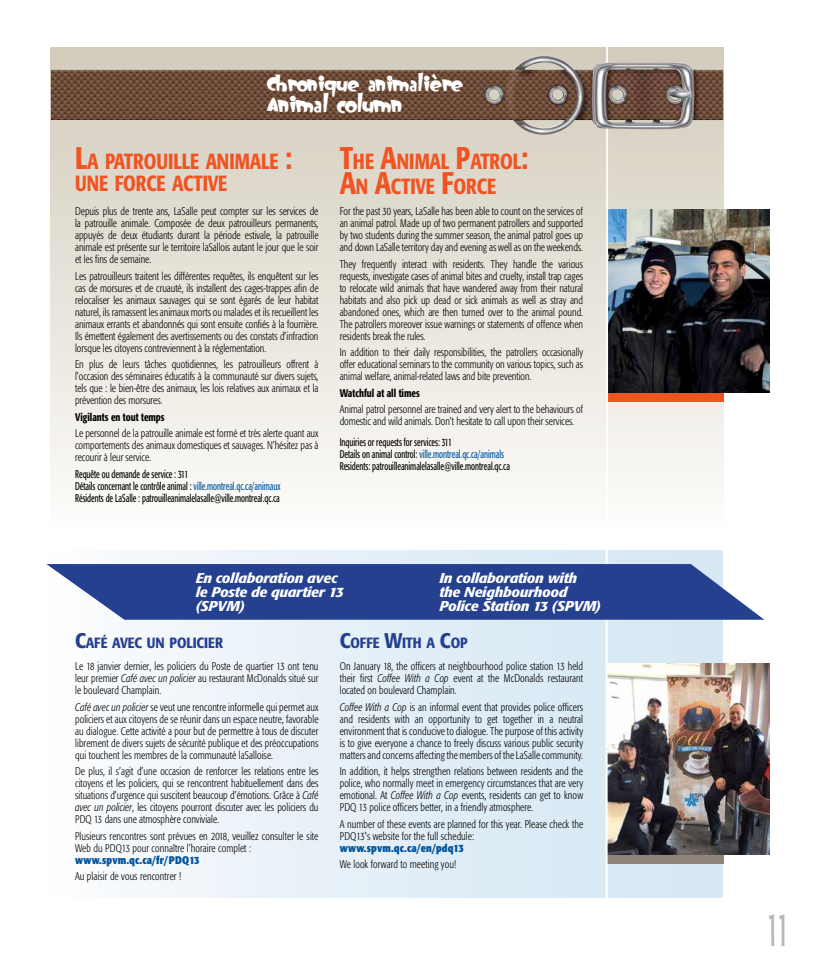
<style>
.page{position:relative;width:819px;height:972px;background:#fff}
.page>*{position:absolute;margin:0;border:0;box-sizing:border-box;transform-origin:0 0}
.t1{font:condensed 48px "Formata";color:#b6b8ba;scale:.56 1}
.t2{font:500 condensed 21.7px/22px "Formata";letter-spacing:-.005em;color:#f05423;scale:.91 1}
.t3{font:20px "Oogie Boogie";color:#fff}
.t4{font:19px "Oogie Boogie";color:#fff}
.t5{font:500 condensed 14.7px "Formata";letter-spacing:-.005em;color:#25408f}
.t6{font:italic 500 condensed 14.1px/14.1px "Formata";letter-spacing:-.01em;color:#fff;scale:1.21 1}
.t7{font:300 condensed 11px/12px "Formata";letter-spacing:.005em;color:#000;text-align:justify;scale:.9 1}
.t8{font:condensed 11px/12px "Formata";color:#000;scale:.75 1}
.t9{font:700 condensed 11px "Formata";letter-spacing:.01em;color:#00549e}
.t10{font:500 condensed 11px "Formata";color:#000;scale:.9 1}
.s1{font-size:31px}
.s2{color:#00549e}
.s3{font-size:21px}
.s4{font-style:italic}
</style>
<div class="page">
<svg style="left:51px;top:47px;width:672px;height:439px;background:#e8e5dc"></svg>
<img style="left:608px;top:210px;width:161px;height:183px">
<div style="left:607px;top:393px;width:116px;height:9px;background:#f05423"></div>
<hr style="left:606px;top:40px;width:2px;height:492px;background:#fff">
<div style="left:45px;top:551px;width:678px;height:347px;background:linear-gradient(to right,#f9fbfd,#d2e5f2)"></div>
<div style="left:607px;top:855px;width:117px;height:9px;background:#8e847a"></div>
<img style="left:608px;top:664px;width:161px;height:190px">
<img style="left:51px;top:56px;width:672px;height:81px">
<hr style="left:606px;top:547px;width:2px;height:359px;background:#fff">
<svg style="left:46px;top:564px;width:718px;height:56px;background:#3c549b"></svg>
<h3 class="t4" style="left:268px;top:73px;width:197px">Chronique animalière</h3>
<h3 class="t3" style="left:268px;top:94px;width:136px">Animal column</h3>
<h2 class="t2" style="left:75px;top:150px;width:240px"><span class="s1">L</span>A PATROUILLE ANIMALE <span class="s1">:<br></span>UNE FORCE ACTIVE</h2>
<h2 class="t2" style="left:340px;top:149px;width:209px;line-height:25px"><span class="s1">T</span>HE <span class="s1">A</span>NIMAL <span class="s1">P</span>ATROL<span class="s1">:<br>A</span>N <span class="s1">A</span>CTIVE <span class="s1">F</span>ORCE</h2>
<p class="t7" style="left:75px;top:206px;width:272px">Depuis plus de trente ans, LaSalle peut compter sur les services de la patrouille animale. Composée de deux patrouilleurs permanents, appuyés de deux étudiants durant la période estivale, la patrouille animale est présente sur le territoire laSallois autant le jour que le soir et les fins de semaine.</p>
<p class="t7" style="left:75px;top:270px;width:272px">Les patrouilleurs traitent les différentes requêtes, ils enquêtent sur les cas de morsures et de cruauté, ils installent des cages-trappes afin de relocaliser les animaux sauvages qui se sont égarés de leur habitat naturel, ils ramassent les animaux morts ou malades et ils recueillent les animaux errants et abandonnés qui sont ensuite confiés à la fourrière.<br>Ils émettent également des avertissements ou des constats d’infraction lorsque les citoyens contreviennent à la réglementation.</p>
<p class="t7" style="left:75px;top:359px;width:272px">En plus de leurs tâches quotidiennes, les patrouilleurs offrent à l’occasion des séminaires éducatifs à la communauté sur divers sujets, tels que : le bien-être des animaux, les lois relatives aux animaux et la prévention des morsures.</p>
<p class="t10" style="left:75px;top:410px;width:101px">Vigilants en tout temps</p>
<p class="t7" style="left:75px;top:428px;width:272px">Le personnel de la patrouille animale est formé et très alerte quant aux comportements des animaux domestiques et sauvages. N’hésitez pas à recourir à leur service.</p>
<p class="t8" style="left:75px;top:468px;width:275px">Requête ou demande de service : 311<br>Détails concernant le contrôle animal : <span class="s2">ville.montreal.qc.ca/animaux<br></span>Résidents de LaSalle : patrouilleanimalelasalle@ville.montreal.qc.ca</p>
<p class="t7" style="left:340px;top:206px;width:272px">For the past 30 years, LaSalle has been able to count on the services of an animal patrol. Made up of two permanent patrollers and supported by two students during the summer season, the animal patrol goes up and down LaSalle territory day and evening as well as on the weekends.</p>
<p class="t7" style="left:340px;top:258px;width:272px">They frequently interact with residents. They handle the various requests, investigate cases of animal bites and cruelty, install trap cages to relocate wild animals that have wandered away from their natural habitats and also pick up dead or sick animals as well as stray and abandoned ones, which are then turned over to the animal pound.<br>The patrollers moreover issue warnings or statements of offence when residents break the rules.</p>
<p class="t7" style="left:340px;top:347px;width:272px">In addition to their daily responsibilities, the patrollers occasionally offer educational seminars to the community on various topics, such as animal welfare, animal-related laws and bite prevention.</p>
<p class="t10" style="left:340px;top:386px;width:90px">Watchful at all times</p>
<p class="t7" style="left:340px;top:404px;width:272px">Animal patrol personnel are trained and very alert to the behaviours of domestic and wild animals. Don’t hesitate to call upon their services.</p>
<p class="t8" style="left:340px;top:437px;width:229px">Inquiries or requests for services: 311<br>Details on animal control: <span class="s2">ville.montreal.qc.ca/animals<br></span>Residents: patrouilleanimalelasalle@ville.montreal.qc.ca</p>
<p class="t6" style="left:196px;top:571px;width:124px">En collaboration avec le Poste de quartier 13 (SPVM)</p>
<p class="t6" style="left:439px;top:571px;width:135px">In collaboration with the Neighbourhood<br>Police Station 13 (SPVM)</p>
<h3 class="t5" style="left:75px;top:634px;width:150px"><span class="s3">C</span>AFÉ AVEC UN POLICIER</h3>
<h3 class="t5" style="left:340px;top:634px;width:130px"><span class="s3">C</span>OFFE <span class="s3">W</span>ITH A <span class="s3">C</span>OP</h3>
<p class="t7" style="left:75px;top:660px;width:272px">Le 18 janvier dernier, les policiers du Poste de quartier 13 ont tenu leur premier <span class="s4">Café avec un policier</span> au restaurant McDonalds situé sur le boulevard Champlain.</p>
<p class="t7" style="left:75px;top:701px;width:272px"><span class="s4">Café avec un policier</span> se veut une rencontre informelle qui permet aux policiers et aux citoyens de se réunir dans un espace neutre, favorable au dialogue. Cette activité a pour but de permettre à tous de discuter librement de divers sujets de sécurité publique et des préoccupations qui touchent les membres de la communauté laSalloise.</p>
<p class="t7" style="left:75px;top:765px;width:272px">De plus, il s’agit d’une occasion de renforcer les relations entre les citoyens et les policiers, qui se rencontrent habituellement dans des situations d’urgence qui suscitent beaucoup d’émotions. Grâce à <span class="s4">Café avec un policier</span>, les citoyens pourront discuter avec les policiers du PDQ 13 dans une atmosphère conviviale.</p>
<p class="t7" style="left:75px;top:830px;width:272px">Plusieurs rencontres sont prévues en 2018, veuillez consulter le site<br>Web du PDQ13 pour connaître l’horaire complet :</p>
<p class="t9" style="left:75px;top:853px;width:126px">www.spvm.qc.ca/fr/PDQ13</p>
<p class="t7" style="left:75px;top:870px;width:119px">Au plaisir de vous rencontrer !</p>
<p class="t7" style="left:340px;top:660px;width:272px">On January 18, the officers at neighbourhood police station 13 held their first <span class="s4">Coffee With a Cop</span> event at the McDonalds restaurant located on boulevard Champlain.</p>
<p class="t7" style="left:340px;top:701px;width:272px"><span class="s4">Coffee With a Cop</span> is an informal event that provides police officers and residents with an opportunity to get together in a neutral environment that is conducive to dialogue. The purpose of this activity is to give everyone a chance to freely discuss various public security matters and concerns affecting the members of the LaSalle community.</p>
<p class="t7" style="left:340px;top:765px;width:272px">In addition, it helps strengthen relations between residents and the police, who normally meet in emergency circumstances that are very emotional. At <span class="s4">Coffee With a Cop</span> events, residents can get to know PDQ 13 police officers better, in a friendly atmosphere.</p>
<p class="t7" style="left:340px;top:818px;width:272px">A number of these events are planned for this year. Please check the<br>PDQ13's website for the full schedule:</p>
<p class="t9" style="left:340px;top:841px;width:126px">www.spvm.qc.ca/en/pdq13</p>
<p class="t7" style="left:340px;top:858px;width:131px">We look forward to meeting you!</p>
<h1 class="t1" style="left:767px;top:901px;width:42px">11</h1>
</div>
